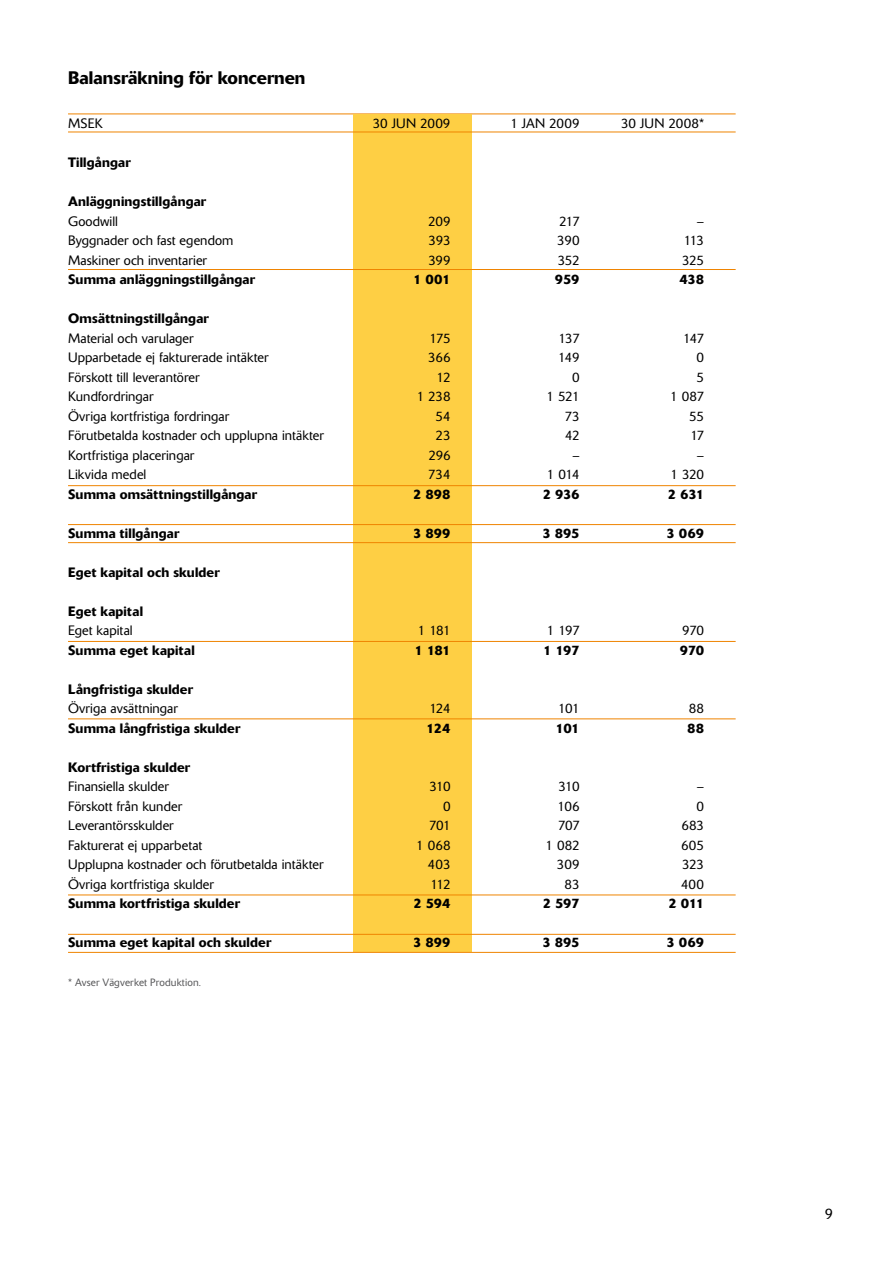
<style>
.page{position:relative;width:893px;height:1263px;background:#fff}
.page>*{position:absolute;margin:0;border:0;box-sizing:border-box;transform-origin:0 0}
.t1{font:500 18px "Delta";color:#000}
.t2{font:300 15px "Delta";color:#000}
.t3{font:300 13.5px "Delta";letter-spacing:.005em;color:#000}
.t4{font:500 13.5px "Delta";letter-spacing:.015em;color:#000}
.t5{font:300 10.5px "Delta";letter-spacing:.015em;color:#58585a}
</style>
<div class="page">
<hr style="left:68px;top:114px;width:668px;height:1px;background:#ef8400">
<div style="left:353px;top:114px;width:118px;height:838px;background:#fecf44"></div>
<hr style="left:68px;top:269px;width:668px;height:1px;background:#ef8400">
<hr style="left:68px;top:485px;width:668px;height:1px;background:#ef8400">
<hr style="left:68px;top:718px;width:668px;height:1px;background:#ef8400">
<hr style="left:68px;top:894px;width:668px;height:1px;background:#ef8400">
<hr style="left:68px;top:952px;width:668px;height:1px;background:#ef8400">
<hr style="left:68px;top:934px;width:668px;height:1px;background:#ef8400">
<hr style="left:68px;top:542px;width:668px;height:1px;background:#ef8400">
<hr style="left:68px;top:524px;width:668px;height:1px;background:#ef8400">
<hr style="left:68px;top:132px;width:668px;height:1px;background:#ef8400">
<hr style="left:68px;top:641px;width:668px;height:1px;background:#ef8400">
<h1 class="t1" style="left:68px;top:66px;width:239px">Balansräkning för koncernen</h1>
<p class="t3" style="left:68px;top:115px;width:36px">MSEK</p>
<p class="t3" style="left:373px;top:115px;width:79px">30 JUN 2009</p>
<p class="t3" style="left:510px;top:115px;width:71px">1 JAN 2009</p>
<p class="t3" style="left:621px;top:115px;width:85px">30 JUN 2008*</p>
<p class="t4" style="left:68px;top:154px;width:64px">Tillgångar</p>
<p class="t4" style="left:68px;top:193px;width:140px">Anläggningstillgångar</p>
<p class="t3" style="left:68px;top:213px;width:52px">Goodwill</p>
<p class="t3" style="left:428px;top:213px;width:24px">209</p>
<p class="t3" style="left:559px;top:213px;width:22px">217</p>
<p class="t3" style="left:697px;top:213px;width:9px">–</p>
<p class="t3" style="left:68px;top:232px;width:167px">Byggnader och fast egendom</p>
<p class="t3" style="left:429px;top:232px;width:24px">393</p>
<p class="t3" style="left:557px;top:232px;width:24px">390</p>
<p class="t3" style="left:684px;top:232px;width:22px">113</p>
<p class="t3" style="left:68px;top:252px;width:141px">Maskiner och inventarier</p>
<p class="t3" style="left:428px;top:252px;width:24px">399</p>
<p class="t3" style="left:558px;top:252px;width:23px">352</p>
<p class="t3" style="left:682px;top:252px;width:24px">325</p>
<p class="t4" style="left:68px;top:271px;width:189px">Summa anläggningstillgångar</p>
<p class="t4" style="left:413px;top:271px;width:39px">1 001</p>
<p class="t4" style="left:555px;top:271px;width:26px">959</p>
<p class="t4" style="left:679px;top:271px;width:26px">438</p>
<p class="t4" style="left:68px;top:310px;width:142px">Omsättningstillgångar</p>
<p class="t3" style="left:68px;top:330px;width:127px">Material och varulager</p>
<p class="t3" style="left:430px;top:330px;width:23px">175</p>
<p class="t3" style="left:559px;top:330px;width:22px">137</p>
<p class="t3" style="left:683px;top:330px;width:22px">147</p>
<p class="t3" style="left:68px;top:349px;width:202px">Upparbetade ej fakturerade intäkter</p>
<p class="t3" style="left:428px;top:349px;width:24px">366</p>
<p class="t3" style="left:558px;top:349px;width:23px">149</p>
<p class="t3" style="left:696px;top:349px;width:9px">0</p>
<p class="t3" style="left:68px;top:369px;width:133px">Förskott till leverantörer</p>
<p class="t3" style="left:437px;top:369px;width:16px">12</p>
<p class="t3" style="left:572px;top:369px;width:9px">0</p>
<p class="t3" style="left:696px;top:369px;width:9px">5</p>
<p class="t3" style="left:68px;top:388px;width:87px">Kundfordringar</p>
<p class="t3" style="left:417px;top:388px;width:35px">1 238</p>
<p class="t3" style="left:547px;top:388px;width:34px">1 521</p>
<p class="t3" style="left:670px;top:388px;width:35px">1 087</p>
<p class="t3" style="left:68px;top:408px;width:163px">Övriga kortfristiga fordringar</p>
<p class="t3" style="left:435px;top:408px;width:17px">54</p>
<p class="t3" style="left:564px;top:408px;width:17px">73</p>
<p class="t3" style="left:689px;top:408px;width:16px">55</p>
<p class="t3" style="left:68px;top:427px;width:257px">Förutbetalda kostnader och upplupna intäkter</p>
<p class="t3" style="left:436px;top:427px;width:17px">23</p>
<p class="t3" style="left:565px;top:427px;width:16px">42</p>
<p class="t3" style="left:690px;top:427px;width:15px">17</p>
<p class="t3" style="left:68px;top:447px;width:128px">Kortfristiga placeringar</p>
<p class="t3" style="left:428px;top:447px;width:24px">296</p>
<p class="t3" style="left:572px;top:447px;width:9px">–</p>
<p class="t3" style="left:697px;top:447px;width:9px">–</p>
<p class="t3" style="left:68px;top:466px;width:80px">Likvida medel</p>
<p class="t3" style="left:428px;top:466px;width:24px">734</p>
<p class="t3" style="left:547px;top:466px;width:34px">1 014</p>
<p class="t3" style="left:671px;top:466px;width:35px">1 320</p>
<p class="t4" style="left:68px;top:485px;width:191px">Summa omsättningstillgångar</p>
<p class="t4" style="left:413px;top:485px;width:39px">2 898</p>
<p class="t4" style="left:543px;top:485px;width:38px">2 936</p>
<p class="t4" style="left:668px;top:485px;width:38px">2 631</p>
<p class="t4" style="left:68px;top:524px;width:113px">Summa tillgångar</p>
<p class="t4" style="left:413px;top:524px;width:39px">3 899</p>
<p class="t4" style="left:542px;top:524px;width:39px">3 895</p>
<p class="t4" style="left:667px;top:524px;width:39px">3 069</p>
<p class="t4" style="left:68px;top:563px;width:153px">Eget kapital och skulder</p>
<p class="t4" style="left:68px;top:602px;width:77px">Eget kapital</p>
<p class="t3" style="left:68px;top:622px;width:66px">Eget kapital</p>
<p class="t3" style="left:418px;top:622px;width:34px">1 181</p>
<p class="t3" style="left:547px;top:622px;width:34px">1 197</p>
<p class="t3" style="left:682px;top:622px;width:23px">970</p>
<p class="t4" style="left:68px;top:641px;width:128px">Summa eget kapital</p>
<p class="t4" style="left:414px;top:641px;width:38px">1 181</p>
<p class="t4" style="left:543px;top:641px;width:38px">1 197</p>
<p class="t4" style="left:680px;top:641px;width:26px">970</p>
<p class="t4" style="left:68px;top:680px;width:127px">Långfristiga skulder</p>
<p class="t3" style="left:68px;top:700px;width:111px">Övriga avsättningar</p>
<p class="t3" style="left:429px;top:700px;width:23px">124</p>
<p class="t3" style="left:558px;top:700px;width:23px">101</p>
<p class="t3" style="left:689px;top:700px;width:17px">88</p>
<p class="t4" style="left:68px;top:719px;width:174px">Summa långfristiga skulder</p>
<p class="t4" style="left:426px;top:719px;width:26px">124</p>
<p class="t4" style="left:556px;top:719px;width:26px">101</p>
<p class="t4" style="left:687px;top:719px;width:18px">88</p>
<p class="t4" style="left:68px;top:758px;width:124px">Kortfristiga skulder</p>
<p class="t3" style="left:68px;top:778px;width:102px">Finansiella skulder</p>
<p class="t3" style="left:430px;top:778px;width:22px">310</p>
<p class="t3" style="left:559px;top:778px;width:22px">310</p>
<p class="t3" style="left:697px;top:778px;width:9px">–</p>
<p class="t3" style="left:68px;top:798px;width:116px">Förskott från kunder</p>
<p class="t3" style="left:443px;top:798px;width:9px">0</p>
<p class="t3" style="left:558px;top:798px;width:24px">106</p>
<p class="t3" style="left:696px;top:798px;width:9px">0</p>
<p class="t3" style="left:68px;top:817px;width:107px">Leverantörsskulder</p>
<p class="t3" style="left:429px;top:817px;width:23px">701</p>
<p class="t3" style="left:558px;top:817px;width:23px">707</p>
<p class="t3" style="left:681px;top:817px;width:24px">683</p>
<p class="t3" style="left:68px;top:837px;width:136px">Fakturerat ej upparbetat</p>
<p class="t3" style="left:416px;top:837px;width:36px">1 068</p>
<p class="t3" style="left:545px;top:837px;width:36px">1 082</p>
<p class="t3" style="left:681px;top:837px;width:24px">605</p>
<p class="t3" style="left:68px;top:856px;width:257px">Upplupna kostnader och förutbetalda intäkter</p>
<p class="t3" style="left:428px;top:856px;width:24px">403</p>
<p class="t3" style="left:557px;top:856px;width:24px">309</p>
<p class="t3" style="left:682px;top:856px;width:24px">323</p>
<p class="t3" style="left:68px;top:876px;width:147px">Övriga kortfristiga skulder</p>
<p class="t3" style="left:431px;top:876px;width:22px">112</p>
<p class="t3" style="left:565px;top:876px;width:17px">83</p>
<p class="t3" style="left:681px;top:876px;width:25px">400</p>
<p class="t4" style="left:68px;top:895px;width:173px">Summa kortfristiga skulder</p>
<p class="t4" style="left:413px;top:895px;width:39px">2 594</p>
<p class="t4" style="left:543px;top:895px;width:38px">2 597</p>
<p class="t4" style="left:668px;top:895px;width:37px">2 011</p>
<p class="t4" style="left:68px;top:934px;width:205px">Summa eget kapital och skulder</p>
<p class="t4" style="left:413px;top:934px;width:39px">3 899</p>
<p class="t4" style="left:542px;top:934px;width:39px">3 895</p>
<p class="t4" style="left:667px;top:934px;width:39px">3 069</p>
<p class="t5" style="left:68px;top:976px;width:135px">* Avser Vägverket Produktion.</p>
<p class="t2" style="left:825px;top:1205px;width:10px">9</p>
</div>
